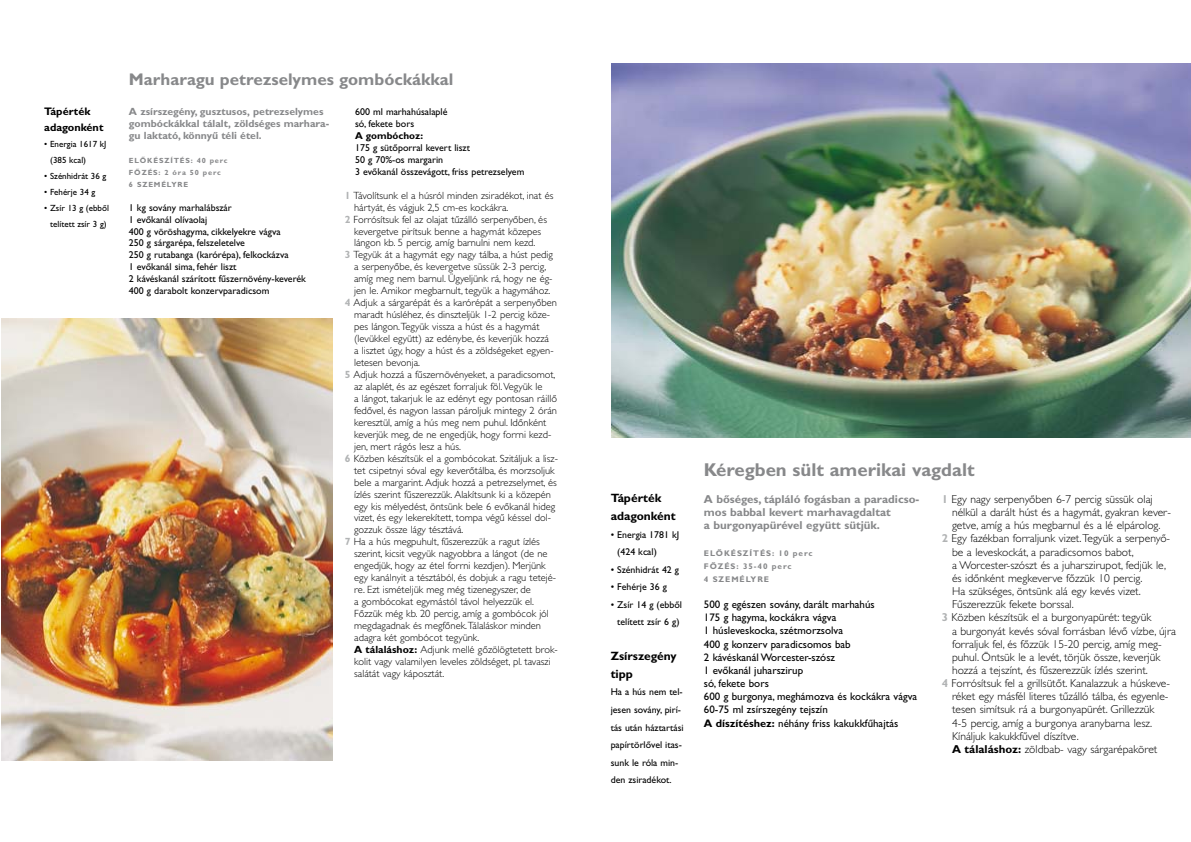
<style>
.page{position:relative;width:1191px;height:842px;background:#fff}
.page>*{position:absolute;margin:0;border:0;box-sizing:border-box;transform-origin:0 0}
.t1{font:700 18.6px "Gill Sans CE";color:#87888a}
.t2{font:700 16.9px "Gill Sans CE";color:#87888a}
.t3{font:700 12.1px/17.5px "Gill Sans CE";color:#000}
.t4{font:300 11.5px "Gill Sans CE";color:#000}
.t5{font:700 11.5px/13.2px "Gill Sans CE";color:#87888a}
.t6{font:11px/13.1px "Gill Sans CE";color:#000}
.t7{font:700 11px/15.9px "Gill Sans CE";color:#000}
.t8{font:300 10.5px "Gill Sans CE";color:#000}
.t9{font:700 10.5px/12px "Gill Sans CE";color:#87888a}
.t10{font:10px/12px "Gill Sans CE";color:#000}
.t11{font:700 10px "Gill Sans CE";color:#000}
.t12{font:9.9px/17.5px "Gill Sans CE";color:#000}
.t13{font:9px/15.9px "Gill Sans CE";color:#000}
.t14{font:700 8.2px/13.1px "Gill Sans CE";letter-spacing:.11em;color:#87888a}
.t15{font:700 7.5px/12px "Gill Sans CE";letter-spacing:.11em;color:#87888a}
.s1{font-weight:700;color:#b1b3b4}
.s2{font-weight:700}
</style>
<div class="page">
<img style="left:1px;top:318px;width:331px;height:442px">
<img style="left:612px;top:64px;width:579px;height:373px">
<p class="t7" style="left:44px;top:103px;width:61px">Táp ér ték ada gon ként</p>
<p class="t13" style="left:50px;top:136px;width:58px;text-indent:-6px">• Energia 1617 kJ (385 kcal)</p>
<p class="t13" style="left:44px;top:168px;width:64px">• Szénhidrát 36 g</p>
<p class="t13" style="left:44px;top:184px;width:53px">• Fehérje 34 g</p>
<p class="t13" style="left:44px;top:200px;width:66px;text-align:center">• Zsír 13 g (eb ből telített zsír 3 g)</p>
<h2 class="t2" style="left:129px;top:70px;width:326px">Mar ha ra gu pet re zsely mes gombóckákkal</h2>
<p class="t9" style="left:129px;top:105px;width:202px">A zsír sze gény, gusz tu sos, pet re zsely mes gombóckákkal tá lalt, zöld sé ges mar ha ra - gu lak ta tó, kön nyű té li étel.</p>
<p class="t15" style="left:129px;top:154px;width:100px">ELŐ KÉ SZÍ TÉS: 40 perc<br>FŐ ZÉS: 2 óra 50 perc<br>6 SZE MÉLY RE</p>
<p class="t10" style="left:129px;top:201px;width:178px">1 kg so vány mar ha láb szár<br>1 evő ka nál olí va olaj<br>400 g vö rös hagy ma, cik ke lyek re vág va<br>250 g sár ga ré pa, fel sze le tel ve<br>250 g rutabanga (ka ró ré pa), fel koc káz va<br>1 evő ka nál si ma, fe hér liszt<br>2 ká vés ka nál szá rí tott fűszernövény-keverék 400 g da ra bolt kon zerv pa ra di csom</p>
<p class="t10" style="left:355px;top:106px;width:94px">600 ml marhahúsalaplé só, fe ke te bors</p>
<p class="t11" style="left:355px;top:130px;width:69px">A gom bóc hoz:</p>
<p class="t10" style="left:355px;top:141px;width:171px">175 g sü tő por ral ke vert liszt<br>50 g 70%-os mar ga rin<br>3 evő ka nál össze vá gott, friss pet re zse lyem</p>
<p class="t8" style="left:345px;top:189px;width:210px"><span class="s1">1</span> Távolítsunk el a hús ról min den zsi ra dé kot, inat és</p>
<p class="t8" style="left:354px;top:201px;width:156px">hár tyát, és vág juk 2,5 cm-es koc kák ra.</p>
<p class="t8" style="left:345px;top:213px;width:204px"><span class="s1">2</span> Forrósítsuk fel az ola jat tűz ál ló ser pe nyő ben, és</p>
<p class="t8" style="left:354px;top:225px;width:189px">ke ver get ve pi rít suk ben ne a hagy mát kö ze pes</p>
<p class="t8" style="left:354px;top:237px;width:183px">lán gon kb. 5 per cig, amíg bar nul ni nem kezd.</p>
<p class="t8" style="left:345px;top:249px;width:210px"><span class="s1">3</span> Tegyük át a hagy mát egy nagy tál ba, a húst pe dig</p>
<p class="t8" style="left:354px;top:261px;width:194px">a ser pe nyő be, és ke ver get ve süs sük 2-3 per cig,</p>
<p class="t8" style="left:354px;top:273px;width:200px">amíg meg nem bar nul. Ügyel jünk rá, hogy ne ég -</p>
<p class="t8" style="left:354px;top:285px;width:198px">jen le. Ami kor meg bar nult, te gyük a hagy má hoz.</p>
<p class="t8" style="left:345px;top:297px;width:214px"><span class="s1">4</span> Adjuk a sár ga ré pát és a ka ró ré pát a ser pe nyő ben</p>
<p class="t8" style="left:354px;top:309px;width:197px">ma radt hús lé hez, és dinsz tel jük 1-2 per cig kö ze -</p>
<p class="t8" style="left:354px;top:320px;width:187px">pes lán gon. Te gyük vis sza a húst és a hagy mát</p>
<p class="t8" style="left:354px;top:332px;width:196px">(levük kel együtt) az edény be, és ke ver jük hoz zá</p>
<p class="t8" style="left:354px;top:344px;width:201px">a lisz tet úgy, hogy a húst és a zöld sé ge ket egyen -</p>
<p class="t8" style="left:354px;top:356px;width:67px">le te sen be von ja.</p>
<p class="t8" style="left:345px;top:368px;width:212px"><span class="s1">5</span> Adjuk hoz zá a fű szer nö vé nye ket, a pa ra di cso mot,</p>
<p class="t8" style="left:354px;top:380px;width:190px">az alap lét, és az egé szet for ral juk föl. Ve gyük le</p>
<p class="t8" style="left:354px;top:392px;width:204px">a lán got, ta kar juk le az edényt egy pon to san rá il lő</p>
<p class="t8" style="left:354px;top:404px;width:204px">fe dő vel, és na gyon las san pá rol juk mint egy 2 órán</p>
<p class="t8" style="left:354px;top:416px;width:194px">ke resz tül, amíg a hús meg nem pu hul. Időn ként</p>
<p class="t8" style="left:354px;top:428px;width:199px">ke ver jük meg, de ne en ged jük, hogy forr ni kezd -</p>
<p class="t8" style="left:354px;top:440px;width:108px">jen, mert rá gós lesz a hús.</p>
<p class="t8" style="left:345px;top:452px;width:215px"><span class="s1">6</span> Közben ké szít sük el a gom bó co kat. Szi tál juk a lisz -</p>
<p class="t8" style="left:354px;top:464px;width:202px">tet csi pet nyi só val egy ke ve rő tál ba, és mor zsol juk</p>
<p class="t8" style="left:354px;top:476px;width:204px">be le a mar ga rint. Ad juk hoz zá a pet re zsely met, és</p>
<p class="t8" style="left:354px;top:488px;width:198px">íz lés sze rint fű sze rez zük. Ala kít sunk ki a kö ze pén</p>
<p class="t8" style="left:354px;top:500px;width:202px">egy kis mé lye dést, önt sünk be le 6 evő ka nál hi deg</p>
<p class="t8" style="left:354px;top:512px;width:198px">vi zet, és egy le ke re kí tett, tom pa vé gű kés sel dol -</p>
<p class="t8" style="left:354px;top:524px;width:111px">goz zuk ös sze lágy tész tá vá.</p>
<p class="t8" style="left:345px;top:536px;width:196px"><span class="s1">7</span> Ha a hús meg pu hult, fű sze rez zük a ra gut íz lés</p>
<p class="t8" style="left:354px;top:548px;width:195px">sze rint, ki csit ve gyük na gyobb ra a lán got (de ne</p>
<p class="t8" style="left:354px;top:560px;width:193px">en ged jük, hogy az étel forr ni kezd jen). Mer jünk</p>
<p class="t8" style="left:354px;top:572px;width:203px">egy ka nál nyit a tész tá ból, és dob juk a ra gu te te jé -</p>
<p class="t8" style="left:354px;top:583px;width:178px">re. Ezt is mé tel jük meg még ti zen egy szer, de</p>
<p class="t8" style="left:354px;top:595px;width:181px">a gom bó co kat egy más tól tá vol he lyez zük el.</p>
<p class="t8" style="left:354px;top:607px;width:196px">Főzzük még kb. 20 per cig, amíg a gom bó cok jól</p>
<p class="t8" style="left:354px;top:619px;width:188px">meg da gad nak és meg fő nek. Tá la lás kor min den</p>
<p class="t8" style="left:354px;top:631px;width:127px">adag ra két gom bó cot te gyünk.</p>
<p class="t8" style="left:354px;top:643px;width:205px"><span class="s2">A tá la lás hoz:</span> Ad junk mel lé gő zö lög te tett brok -</p>
<p class="t8" style="left:354px;top:655px;width:198px">ko lit vagy va la mi lyen le ve les zöld sé get, pl. tava szi</p>
<p class="t8" style="left:354px;top:667px;width:91px">sa lá tát vagy ká posz tát.</p>
<p class="t3" style="left:611px;top:490px;width:67px">Táp ér ték ada gon ként</p>
<p class="t12" style="left:617px;top:525px;width:63px;text-indent:-7px">• Energia 1781 kJ (424 kcal)</p>
<p class="t12" style="left:611px;top:560px;width:70px">• Szénhidrát 42 g</p>
<p class="t12" style="left:611px;top:578px;width:58px">• Fehérje 36 g</p>
<p class="t12" style="left:611px;top:596px;width:73px;text-align:center">• Zsír 14 g (eb ből telített zsír 6 g)</p>
<p class="t3" style="left:611px;top:648px;width:68px">Zsír sze gény tipp</p>
<p class="t12" style="left:611px;top:683px;width:74px">Ha a hús nem tel - je sen so vány, pi rí - tás után ház tar tá si pa pírtör lővel itas - sunk le ró la min - den zsi ra dé kot.</p>
<h1 class="t1" style="left:704px;top:459px;width:272px">Ké reg ben sült ame ri kai vag dalt</h1>
<p class="t5" style="left:704px;top:492px;width:217px">A bő sé ges, táp lá ló fo gás ban a pa ra di cso - mos bab bal ke vert mar ha vag dal tat<br>a bur go nya pü ré vel együtt süt jük.</p>
<p class="t14" style="left:704px;top:546px;width:110px">ELŐ KÉ SZÍ TÉS: 10 perc<br>FŐ ZÉS: 35-40 perc<br>4 SZE MÉLY RE</p>
<p class="t6" style="left:704px;top:598px;width:215px">500 g egé szen so vány, da rált mar ha hús<br>175 g hagy ma, koc kák ra vág va<br>1 hús le ves koc ka, szét mor zsol va<br>400 g kon zerv pa ra di cso mos bab<br>2 ká vés ka nál Worcester-szósz<br>1 evő ka nál ju har szirup<br>só, fe ke te bors<br>600 g bur go nya, meg há moz va és koc ká kra vág va<br>60-75 ml zsír sze gény tej szín<br><span class="s2">A dí szí tés hez:</span> né hány friss ka kukk fű haj tás</p>
<p class="t4" style="left:941px;top:492px;width:212px"><span class="s1">1</span> Egy nagy ser pe nyő ben 6-7 per cig süs sük olaj</p>
<p class="t4" style="left:952px;top:506px;width:220px">nélkül a da rált húst és a hagy mát, gyak ran ke ver -</p>
<p class="t4" style="left:952px;top:519px;width:210px">get ve, amíg a hús meg bar nul és a lé el pá ro log.</p>
<p class="t4" style="left:941px;top:532px;width:230px"><span class="s1">2</span> Egy fa zék ban for ral junk vi zet. Te gyük a ser pe nyő -</p>
<p class="t4" style="left:952px;top:545px;width:183px">be a le ves koc kát, a pa ra di cso mos ba bot,</p>
<p class="t4" style="left:952px;top:558px;width:215px">a Worcester-szószt és a ju har szirupot, fed jük le,</p>
<p class="t4" style="left:952px;top:571px;width:192px">és időn ként meg ke ver ve főz zük 10 per cig.</p>
<p class="t4" style="left:952px;top:584px;width:190px">Ha szük sé ges, önt sünk alá egy ke vés vi zet.</p>
<p class="t4" style="left:952px;top:598px;width:123px">Fű sze rez zük fe ke te bors sal.</p>
<p class="t4" style="left:941px;top:611px;width:211px"><span class="s1">3</span> Közben ké szít sük el a bur go nya pü rét: te gyük</p>
<p class="t4" style="left:952px;top:624px;width:225px">a bur go nyát ke vés só val for rás ban lévő víz be, új ra</p>
<p class="t4" style="left:952px;top:637px;width:211px">for ral juk fel, és főz zük 15-20 per cig, amíg meg -</p>
<p class="t4" style="left:952px;top:650px;width:210px">puhul. Önt sük le a le vét, tör jük ös sze, ke ver jük</p>
<p class="t4" style="left:952px;top:663px;width:197px">hozzá a tej színt, és fű sze rez zük íz lés sze rint.</p>
<p class="t4" style="left:941px;top:676px;width:230px"><span class="s1">4</span> Forrósítsuk fel a grill sü tőt. Ka na laz zuk a hús ke ve -</p>
<p class="t4" style="left:952px;top:690px;width:218px">ré ket egy másfél li te res tűz ál ló tál ba, és egyen le -</p>
<p class="t4" style="left:952px;top:703px;width:204px">te sen si mít suk rá a bur go nya pü rét. Gril lez zük</p>
<p class="t4" style="left:952px;top:716px;width:201px">4-5 per cig, amíg a bur go nya arany bar na lesz.</p>
<p class="t4" style="left:952px;top:729px;width:128px">Kínál juk ka kukk fű vel dí szít ve.</p>
<p class="t4" style="left:952px;top:742px;width:207px"><span class="s2">A tá la lás hoz:</span> zöld bab- vagy sár ga ré pa kö ret</p>
</div>
